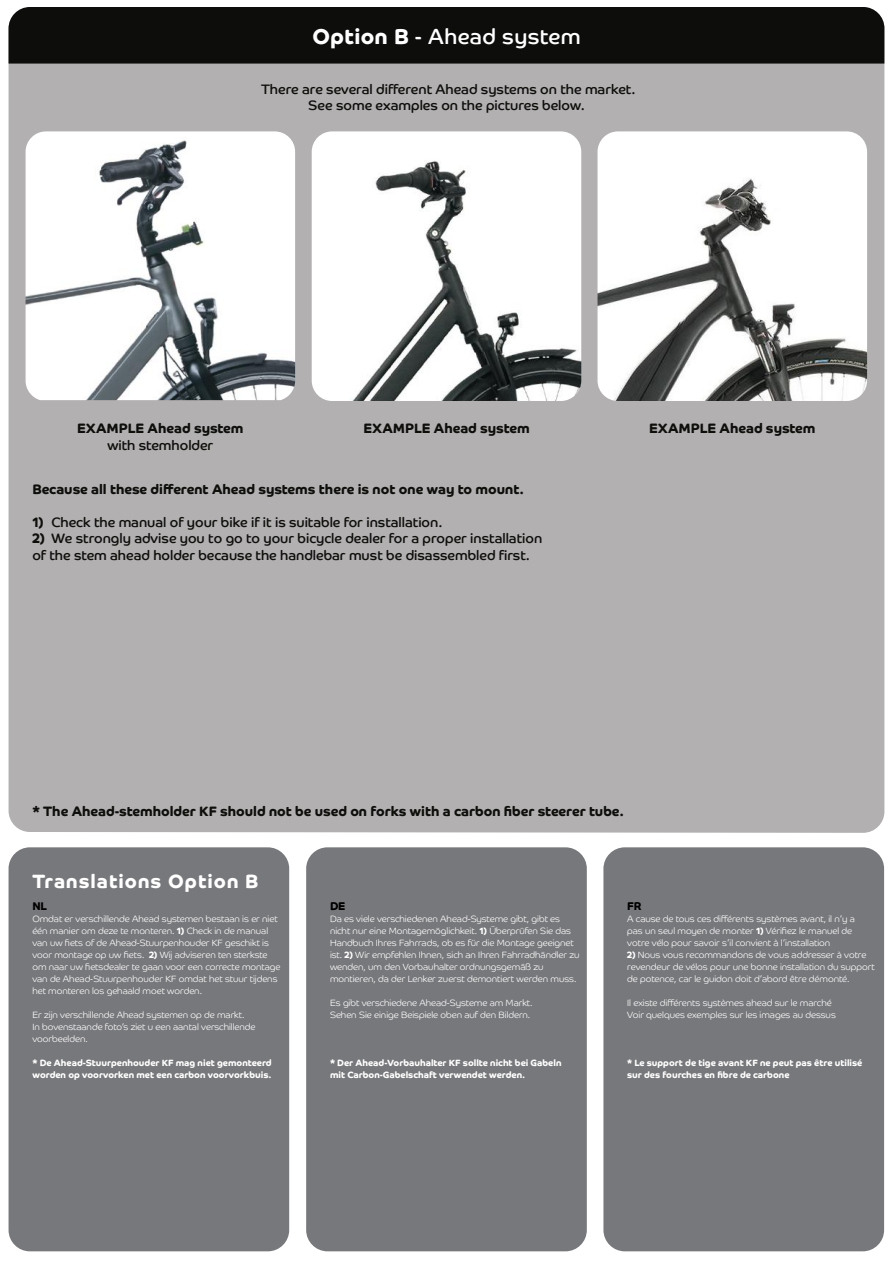
<style>
.page{position:relative;width:893px;height:1263px;background:#fff}
.page>*{position:absolute;margin:0;border:0;box-sizing:border-box;transform-origin:0 0}
.t1{font:21.6px "Co Headline W01";letter-spacing:.02em;color:#fff}
.t2{font:700 19.35px "Co Headline W23 Arabic";letter-spacing:.05em;color:#fff}
.t3{font:13.65px/16.5px "Co Headline W01";color:#0e0e0b}
.t4{font:700 13.65px "Co Headline W23 Arabic";color:#0e0e0b}
.t5{font:700 11.4px "Co Headline W23 Arabic";color:#000}
.t6{font:300 9.15px/12px "Co Headline W23 Arabic";color:#fff}
.t7{font:700 9.15px/12px "Co Headline W23 Arabic";color:#fff}
.s1{font-family:"Co Headline W23 Arabic";font-weight:700}
.s2{font-weight:700}
</style>
<div class="page">
<div style="left:9px;top:64px;width:875px;height:769px;background:#b2b0b1"></div>
<div style="left:603px;top:847px;width:281px;height:404px;background:#77787b"></div>
<div style="left:9px;top:847px;width:280px;height:404px;background:#77787b"></div>
<div style="left:9px;top:7px;width:875px;height:57px;background:#0d0e0c"></div>
<img style="left:26px;top:131px;width:269px;height:269px">
<img style="left:597px;top:131px;width:270px;height:270px">
<img style="left:312px;top:131px;width:269px;height:270px">
<div style="left:306px;top:847px;width:281px;height:404px;background:#77787b"></div>
<h1 class="t1" style="left:313px;top:25px;width:270px"><span class="s1">Option B</span> - Ahead system</h1>
<h3 class="t3" style="left:261px;top:81px;width:376px;text-align:center">There are several different Ahead systems on the market.<br>See some examples on the pictures below.</h3>
<h3 class="t4" style="left:77px;top:420px;width:168px">EXAMPLE Ahead system</h3>
<h3 class="t4" style="left:363px;top:420px;width:168px">EXAMPLE Ahead system</h3>
<h3 class="t4" style="left:649px;top:420px;width:168px">EXAMPLE Ahead system</h3>
<h3 class="t3" style="left:107px;top:437px;width:107px">with stemholder</h3>
<h3 class="t4" style="left:32px;top:481px;width:493px">Because all these different Ahead systems there is not one way to mount.</h3>
<h3 class="t3" style="left:32px;top:514px;width:412px"><span class="s1">1)</span> Check the manual of your bike if it is suitable for installation.</h3>
<h3 class="t3" style="left:32px;top:531px;width:511px"><span class="s1">2)</span> We strongly advise you to go to your bicycle dealer for a proper installation of the stem ahead holder because the handlebar must be disassembled first.</h3>
<h3 class="t4" style="left:32px;top:803px;width:593px">* The Ahead-stemholder KF should not be used on forks with a carbon fiber steerer tube.</h3>
<h2 class="t2" style="left:32px;top:869px;width:228px">Translations Option B</h2>
<p class="t5" style="left:32px;top:899px;width:16px">NL</p>
<p class="t6" style="left:32px;top:913px;width:250px">Omdat er verschillende Ahead systemen bestaan is er niet één manier om deze te monteren. <span class="s2">1)</span> Check in de manual van uw fiets of de Ahead-Stuurpenhouder KF geschikt is voor montage op uw fiets. <span class="s2">2)</span> Wij adviseren ten sterkste om naar uw fietsdealer te gaan voor een correcte montage van de Ahead-Stuurpenhouder KF omdat het stuur tijdens het monteren los gehaald moet worden.</p>
<p class="t6" style="left:32px;top:1009px;width:225px">Er zijn verschillende Ahead systemen op de markt.<br>In bovenstaande foto’s ziet u een aantal verschillende voorbeelden.</p>
<p class="t7" style="left:32px;top:1057px;width:241px">* De Ahead-Stuurpenhouder KF mag niet gemonteerd worden op voorvorken met een carbon voorvorkbuis.</p>
<p class="t5" style="left:330px;top:899px;width:17px">DE</p>
<p class="t6" style="left:330px;top:913px;width:251px">Da es viele verschiedenen Ahead-Systeme gibt, gibt es nicht nur eine Montagemöglichkeit. <span class="s2">1)</span> Überprüfen Sie das Handbuch Ihres Fahrrads, ob es für die Montage geeignet ist. <span class="s2">2)</span> Wir empfehlen Ihnen, sich an Ihren Fahrradhändler zu wenden, um den Vorbauhalter ordnungsgemäß zu montieren, da der Lenker zuerst demontiert werden muss.</p>
<p class="t6" style="left:330px;top:997px;width:204px">Es gibt verschiedene Ahead-Systeme am Markt.<br>Sehen Sie einige Beispiele oben auf den Bildern.</p>
<p class="t7" style="left:330px;top:1057px;width:233px">* Der Ahead-Vorbauhalter KF sollte nicht bei Gabeln mit Carbon-Gabelschaft verwendet werden.</p>
<p class="t5" style="left:627px;top:899px;width:16px">FR</p>
<p class="t6" style="left:627px;top:913px;width:229px">A cause de tous ces différents systèmes avant, il n’y a pas un seul moyen de monter <span class="s2">1)</span> Vérifiez le manuel de votre vélo pour savoir s’il convient à l’installation</p>
<p class="t6" style="left:627px;top:949px;width:249px"><span class="s2">2)</span> Nous vous recommandons de vous addresser à votre revendeur de vélos pour une bonne installation du support de potence, car le guidon doit d’abord être démonté.</p>
<p class="t6" style="left:627px;top:997px;width:210px">Il existe différents systèmes ahead sur le marché<br>Voir quelques exemples sur les images au dessus</p>
<p class="t7" style="left:627px;top:1057px;width:237px">* Le support de tige avant KF ne peut pas être utilisé sur des fourches en fibre de carbone</p>
</div>
